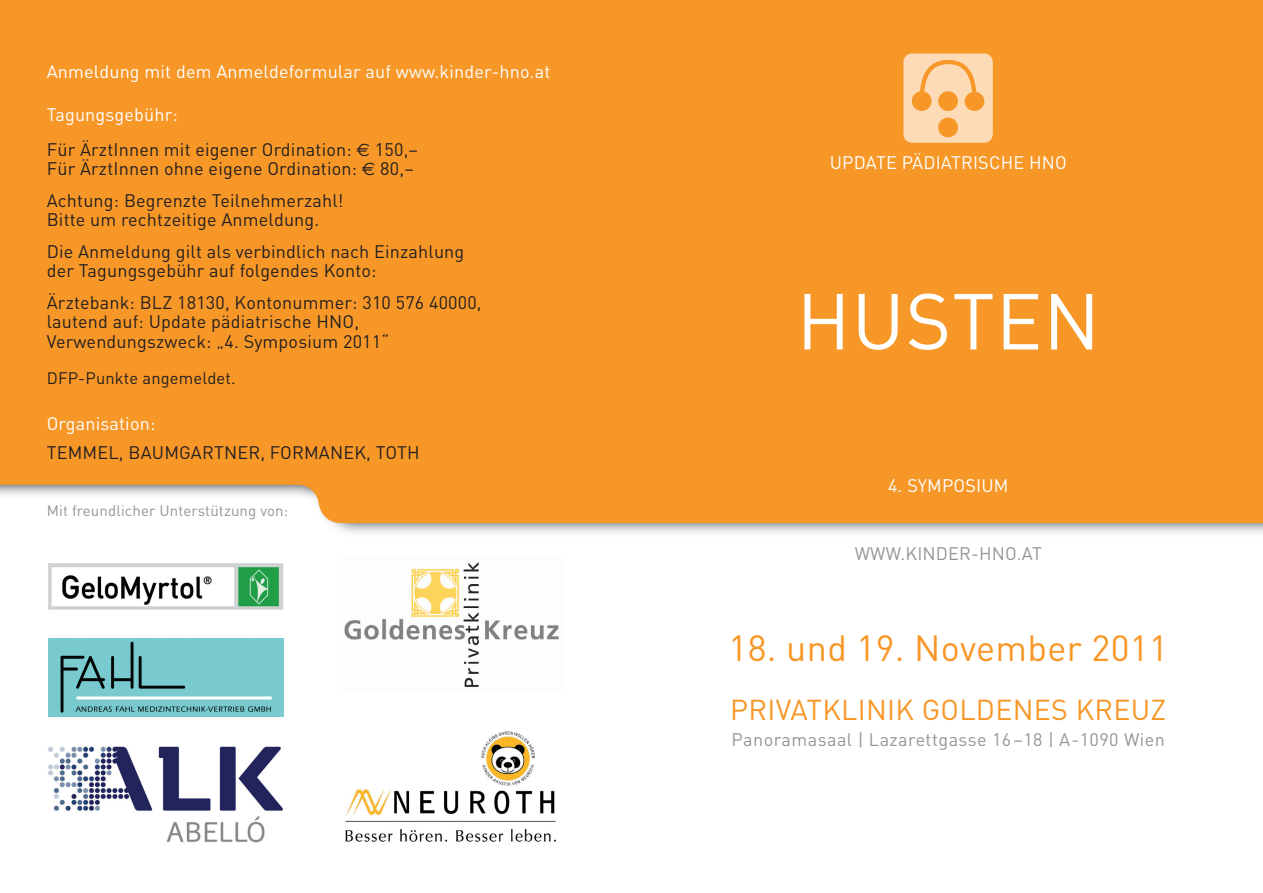
<style>
.page{position:relative;width:1263px;height:893px;background:#fff}
.page>*{position:absolute;margin:0;border:0;box-sizing:border-box;transform-origin:0 0}
.t1{font:78px "DIN";letter-spacing:.01em;color:#fff}
.t2{font:36px "DIN";letter-spacing:.01em;color:#f79727}
.t3{font:28.5px "DIN";letter-spacing:.01em;color:#f79727}
.t4{font:18px/31.5px "DIN";letter-spacing:.01em;color:#231f20}
.t5{font:18px "DIN";letter-spacing:.01em;color:#fff}
.t6{font:18px "DIN";letter-spacing:.025em;color:#939598}
.t7{font:16.5px "DIN";letter-spacing:.01em;color:#231f20}
.t8{font:15px "DIN";letter-spacing:.01em;color:#939598}
.s1{color:#fff}
.s2{font-family:"Euro Sans"}
</style>
<div class="page">
<div style="left:0;top:0;width:293px;height:485px;background:#f79727"></div>
<div style="left:293px;top:0;width:5px;height:498px;background:#f69727"></div>
<div style="left:298px;top:0;width:17px;height:501px;background:#f79727"></div>
<hr style="left:315px;top:0;width:4px;height:506px;background:#f69727">
<div style="left:319px;top:0;width:944px;height:523px;background:#f79727"></div>
<img style="left:48px;top:638px;width:235px;height:79px">
<div style="left:903px;top:53px;width:90px;height:90px;background:#fddbb6;border-radius:9px"></div>
<svg style="left:918px;top:59px;width:61px;height:46px"></svg>
<div style="left:938px;top:91px;width:20px;height:20px;background:#f79727;border-radius:50%"></div>
<div style="left:964px;top:92px;width:20px;height:19px;background:#f79727;border-radius:50%"></div>
<div style="left:912px;top:91px;width:19px;height:20px;background:#f79727;border-radius:50%"></div>
<div style="left:938px;top:118px;width:20px;height:19px;background:#f79727;border-radius:50%"></div>
<img style="left:344px;top:562px;width:215px;height:125px">
<img style="left:48px;top:563px;width:235px;height:47px">
<img style="left:345px;top:731px;width:211px;height:111px">
<img style="left:48px;top:746px;width:235px;height:96px">
<p class="t5" style="left:47px;top:65px;width:505px">Anmeldung mit dem Anmeldeformular auf www.kinder-hno.at</p>
<p class="t4" style="left:47px;top:100px;width:373px;line-height:34.5px"><span class="s1">Tagungsgebühr:<br></span>Für ÄrztInnen mit eigener Ordination: <span class="s2">€</span> 150,–</p>
<p class="t4" style="left:47px;top:155px;width:368px">Für ÄrztInnen ohne eigene Ordination: <span class="s2">€</span> 80,–<br>Achtung: Begrenzte Teilnehmerzahl!</p>
<p class="t4" style="left:47px;top:206px;width:419px">Bitte um rechtzeitige Anmeldung.<br>Die Anmeldung gilt als verbindlich nach Einzahlung</p>
<p class="t4" style="left:47px;top:257px;width:436px">der Tagungsgebühr auf folgendes Konto:<br>Ärztebank: BLZ 18130, Kontonummer: 310 576 40000,</p>
<p class="t4" style="left:47px;top:314px;width:344px;line-height:19.5px">lautend auf: Update pädiatrische HNO,<br>Verwendungszweck: „4. Symposium 2011“</p>
<p class="t7" style="left:47px;top:372px;width:190px">DFP-Punkte angemeldet.</p>
<p class="t5" style="left:47px;top:418px;width:110px">Organisation:</p>
<p class="t4" style="left:47px;top:439px;width:374px">TEMMEL, BAUMGARTNER, FORMANEK, TOTH</p>
<p class="t8" style="left:47px;top:505px;width:243px">Mit freundlicher Unterstützung von:</p>
<p class="t5" style="left:830px;top:157px;width:238px">UPDATE PÄDIATRISCHE HNO</p>
<h1 class="t1" style="left:796px;top:294px;width:305px">HUSTEN</h1>
<p class="t5" style="left:888px;top:479px;width:122px">4. SYMPOSIUM</p>
<p class="t6" style="left:855px;top:547px;width:189px">WWW.KINDER-HNO.AT</p>
<h2 class="t2" style="left:729px;top:635px;width:441px">18. und 19. November 2011</h2>
<h3 class="t3" style="left:730px;top:700px;width:438px">PRIVATKLINIK GOLDENES KREUZ</h3>
<p class="t6" style="left:732px;top:733px;width:435px">Panoramasaal | Lazarettgasse 16–18 | A-1090 Wien</p>
</div>
